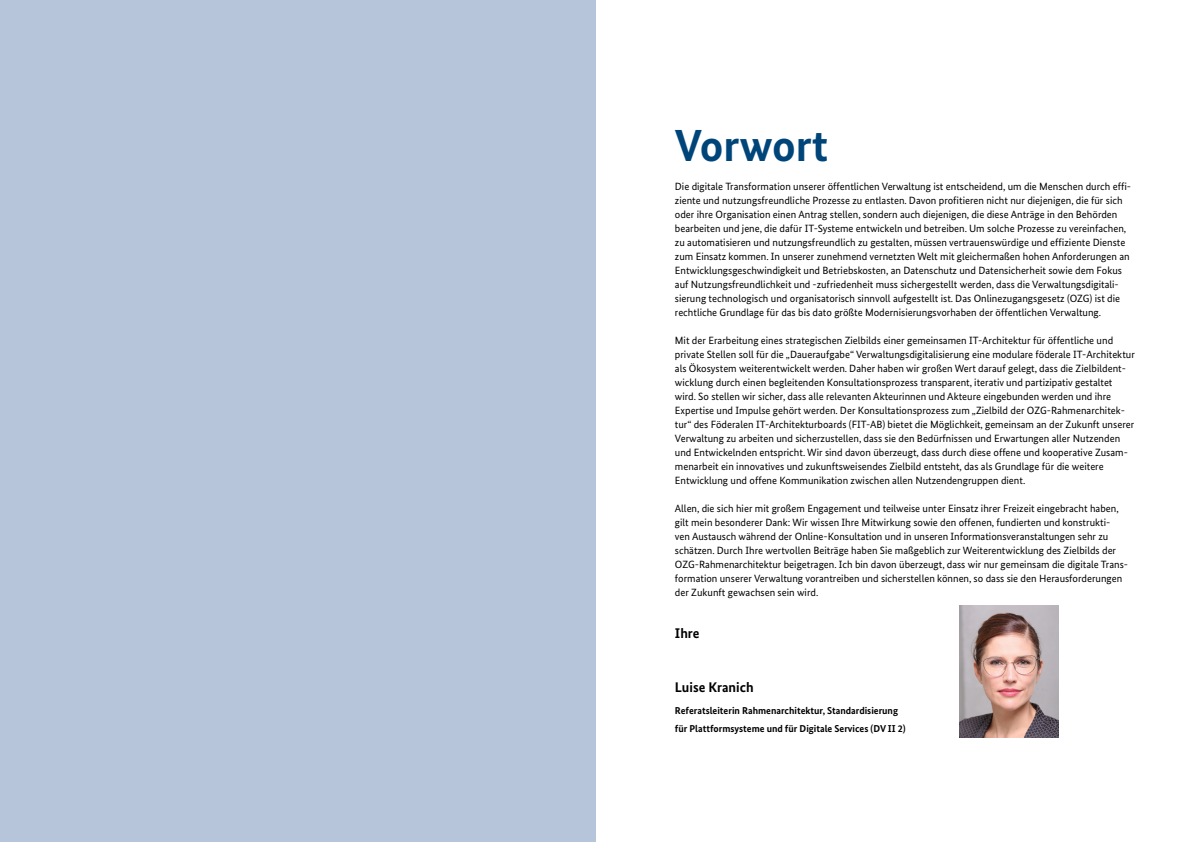
<style>
.page{position:relative;width:1191px;height:842px;background:#fff}
.page>*{position:absolute;margin:0;border:0;box-sizing:border-box;transform-origin:0 0}
.t1{font:700 45px "Bundes Sans";color:#004579}
.t2{font:700 14px "Bundes Sans";color:#000}
.t3{font:10.5px/14px "Bundes Sans";color:#000}
.t4{font:700 10px/18px "Bundes Sans";color:#000}
</style>
<div class="page">
<img style="left:960px;top:606px;width:98px;height:131px">
<div style="left:0;top:0;width:595px;height:842px;background:#b7c5db"></div>
<h1 class="t1" style="left:675px;top:118px;width:155px">Vorwort</h1>
<p class="t3" style="left:675px;top:180px;width:458px">Die digitale Transformation unserer öffentlichen Verwaltung ist entscheidend, um die Menschen durch effi&shy;ziente und nutzungsfreundliche Prozesse zu entlasten. Davon profitieren nicht nur diejenigen, die für sich oder ihre Organisation einen Antrag stellen, sondern auch diejenigen, die diese Anträge in den Behörden bearbeiten und jene, die dafür IT-Systeme entwickeln und betreiben. Um solche Prozesse zu vereinfachen, zu automatisieren und nutzungsfreundlich zu gestalten, müssen vertrauenswürdige und effiziente Dienste zum Einsatz kommen. In unserer zunehmend vernetzten Welt mit gleichermaßen hohen Anforderungen an Entwicklungsgeschwindigkeit und Betriebskosten, an Datenschutz und Datensicherheit sowie dem Fokus auf Nutzungsfreundlichkeit und -zufriedenheit muss sichergestellt werden, dass die Verwaltungsdigitali&shy;sierung technologisch und organisatorisch sinnvoll aufgestellt ist. Das Onlinezugangsgesetz (OZG) ist die rechtliche Grundlage für das bis dato größte Modernisierungsvorhaben der öffentlichen Verwaltung.</p>
<p class="t3" style="left:675px;top:334px;width:461px">Mit der Erarbeitung eines strategischen Zielbilds einer gemeinsamen IT-Architektur für öffentliche und private Stellen soll für die „Daueraufgabe“ Verwaltungsdigitalisierung eine modulare föderale IT-Architektur als Ökosystem weiterentwickelt werden. Daher haben wir großen Wert darauf gelegt, dass die Zielbildent&shy;wicklung durch einen begleitenden Konsultationsprozess transparent, iterativ und partizipativ gestaltet wird. So stellen wir sicher, dass alle relevanten Akteurinnen und Akteure eingebunden werden und ihre Expertise und Impulse gehört werden. Der Konsultationsprozess zum „Zielbild der OZG-Rahmenarchitek&shy;tur“ des Föderalen IT-Architekturboards (FIT-AB) bietet die Möglichkeit, gemeinsam an der Zukunft unserer Verwaltung zu arbeiten und sicherzustellen, dass sie den Bedürfnissen und Erwartungen aller Nutzenden und Entwickelnden entspricht. Wir sind davon überzeugt, dass durch diese offene und kooperative Zusam&shy;menarbeit ein innovatives und zukunftsweisendes Zielbild entsteht, das als Grundlage für die weitere Entwicklung und offene Kommunikation zwischen allen Nutzendengruppen dient.</p>
<p class="t3" style="left:675px;top:501px;width:454px">Allen, die sich hier mit großem Engagement und teilweise unter Einsatz ihrer Freizeit eingebracht haben, gilt mein besonderer Dank: Wir wissen Ihre Mitwirkung sowie den offenen, fundierten und konstrukti&shy;ven Austausch während der Online-Konsultation und in unseren Informationsveranstaltungen sehr zu schätzen. Durch Ihre wertvollen Beiträge haben Sie maßgeblich zur Weiterentwicklung des Zielbilds der OZG-Rahmenarchitektur beigetragen. Ich bin davon überzeugt, dass wir nur gemeinsam die digitale Trans&shy;formation unserer Verwaltung vorantreiben und sicherstellen können, so dass sie den Herausforderungen der Zukunft gewachsen sein wird.</p>
<h2 class="t2" style="left:675px;top:624px;width:26px">Ihre</h2>
<h2 class="t2" style="left:675px;top:678px;width:80px">Luise Kranich</h2>
<p class="t4" style="left:675px;top:701px;width:232px">Referatsleiterin Rahmenarchitektur, Standardisierung für Plattformsysteme und für Digitale Services (DV II 2)</p>
</div>
